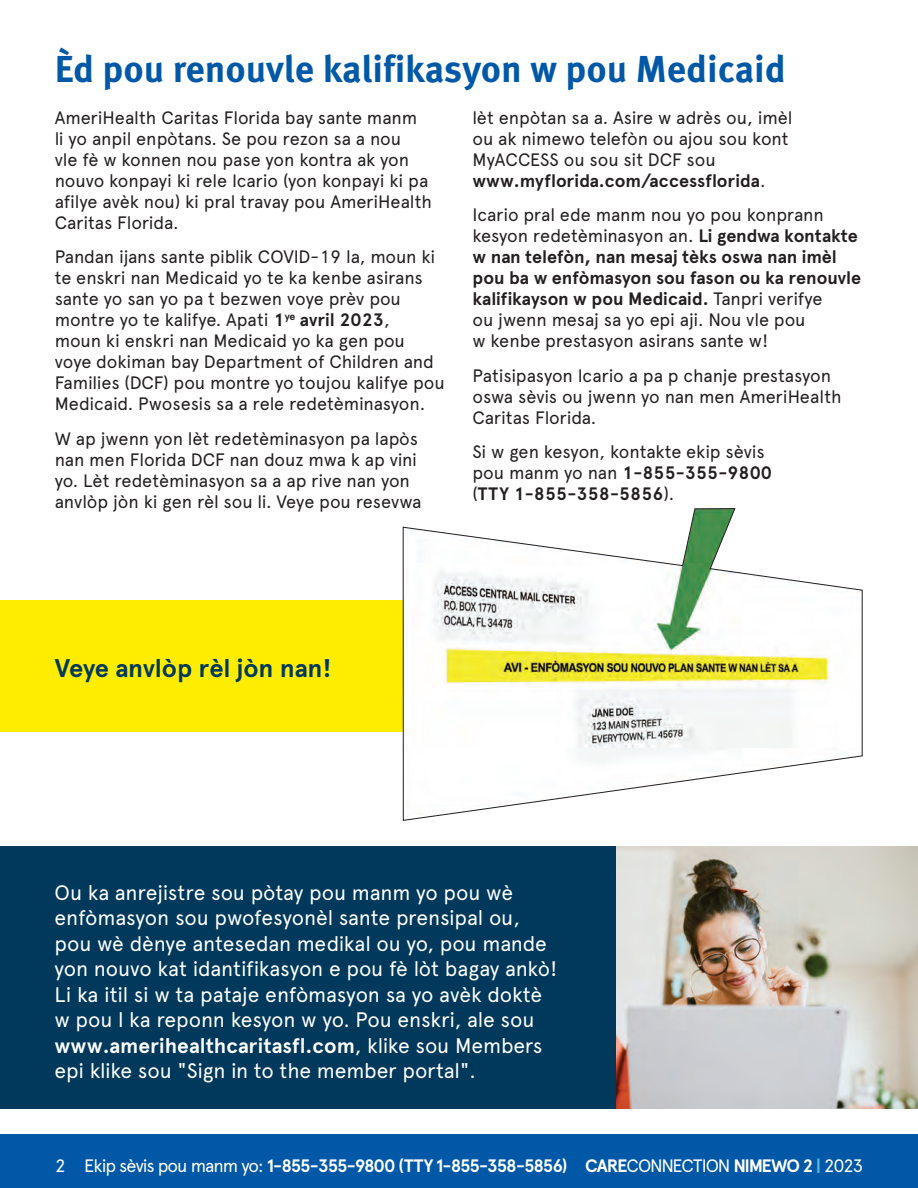
<style>
.page{position:relative;width:918px;height:1188px;background:#fff}
.page>*{position:absolute;margin:0;border:0;box-sizing:border-box;transform-origin:0 0}
.Header_with_span{font:700 37.5px "Meta Pro";color:#0158a6}
.Subhead{font:700 25.5px "Apercu Pro";letter-spacing:-.005em;color:#00395c}
.callout_box_body{font:21px/25.5px "Apercu Pro";letter-spacing:-.01em;color:#fff}
.Body{font:18px/21px "Apercu Pro";letter-spacing:-.01em;color:#231f20}
.t1{font:700 18px "Apercu Pro";letter-spacing:-.06em;color:#fff}
.s1{font-weight:700}
.s2{font-weight:400}
.s3{color:#58b7e7}
</style>
<div class="page">
<div style="left:0;top:1134px;width:918px;height:54px;background:#0158a6"></div>
<div style="left:0;top:600px;width:542px;height:132px;background:#ffed01"></div>
<div style="left:0;top:846px;width:918px;height:262px;background:#00395c"></div>
<img style="left:616px;top:846px;width:302px;height:262px">
<svg style="left:402px;top:508px;width:461px;height:313px"></svg>
<p class="Header_with_span" style="left:55px;top:40px;width:733px">Èd pou renouvle kalifikasyon w pou Medicaid</p>
<p class="Body" style="left:55px;top:105px;width:379px">AmeriHealth Caritas Florida bay sante manm<br>li yo anpil enpòtans. Se pou rezon sa a nou<br>vle fè w konnen nou pase yon kontra ak yon nouvo konpayi ki rele Icario (yon konpayi ki pa afilye avèk nou) ki pral travay pou AmeriHealth Caritas Florida.</p>
<p class="Body" style="left:55px;top:245px;width:392px">Pandan ijans sante piblik COVID-19 la, moun ki te enskri nan Medicaid yo te ka kenbe asirans sante yo san yo pa t bezwen voye prèv pou montre yo te kalifye. Apati <span class="s1">1</span><sup>ye</sup> <span class="s1">avril 2023</span>,<br>moun ki enskri nan Medicaid yo ka gen pou voye dokiman bay Department of Children and Families (DCF) pou montre yo toujou kalifye pou Medicaid. Pwosesis sa a rele redetèminasyon.</p>
<p class="Body" style="left:55px;top:426px;width:368px">W ap jwenn yon lèt redetèminasyon pa lapòs nan men Florida DCF nan douz mwa k ap vini yo. Lèt redetèminasyon sa a ap rive nan yon anvlòp jòn ki gen rèl sou li. Veye pou resevwa</p>
<p class="Body" style="left:473px;top:105px;width:321px">lèt enpòtan sa a. Asire w adrès ou, imèl ou ak nimewo telefòn ou ajou sou kont MyACCESS ou sou sit DCF sou <span class="s1">www.myflorida.com/accessflorida</span>.</p>
<p class="Body" style="left:473px;top:203px;width:390px">Icario pral ede manm nou yo pou konprann kesyon redetèminasyon an. <span class="s1">Li gendwa kontakte w nan telefòn, nan mesaj tèks oswa nan imèl pou ba w enfòmasyon sou fason ou ka renouvle kalifikayson w pou Medicaid.</span> Tanpri verifye<br>ou jwenn mesaj sa yo epi aji. Nou vle pou<br>w kenbe prestasyon asirans sante w!</p>
<p class="Body" style="left:473px;top:363px;width:371px">Patisipasyon Icario a pa p chanje prestasyon oswa sèvis ou jwenn yo nan men AmeriHealth<br>Caritas Florida.</p>
<p class="Body" style="left:473px;top:440px;width:301px">Si w gen kesyon, kontakte ekip sèvis pou manm yo nan <span class="s1">1-855-355-9800 </span>(<span class="s1">TTY 1-855-358-5856</span>).</p>
<p class="Subhead" style="left:55px;top:649px;width:278px">Veye anvlòp rèl jòn nan!</p>
<p class="callout_box_body" style="left:55px;top:878px;width:504px">Ou ka anrejistre sou pòtay pou manm yo pou wè enfòmasyon sou pwofesyonèl sante prensipal ou, pou wè dènye antesedan medikal ou yo, pou mande yon nouvo kat idantifikasyon e pou fè lòt bagay ankò!<br>Li ka itil si w ta pataje enfòmasyon sa yo avèk doktè w pou l ka reponn kesyon w yo. Pou enskri, ale sou <span class="s1">www.amerihealthcaritasfl.com</span>, klike sou Members epi klike sou "Sign in to the member portal".</p>
<p class="t1" style="left:55px;top:1152px;width:810px"><span class="s2">2 Ekip sèvis pou manm yo:</span> 1-855-355-9800 (TTY 1-855-358-5856) CARE<span class="s2">CONNECTION</span> NIMEWO 2 <span class="s3">|</span> <span class="s2">2023</span></p>
</div>
